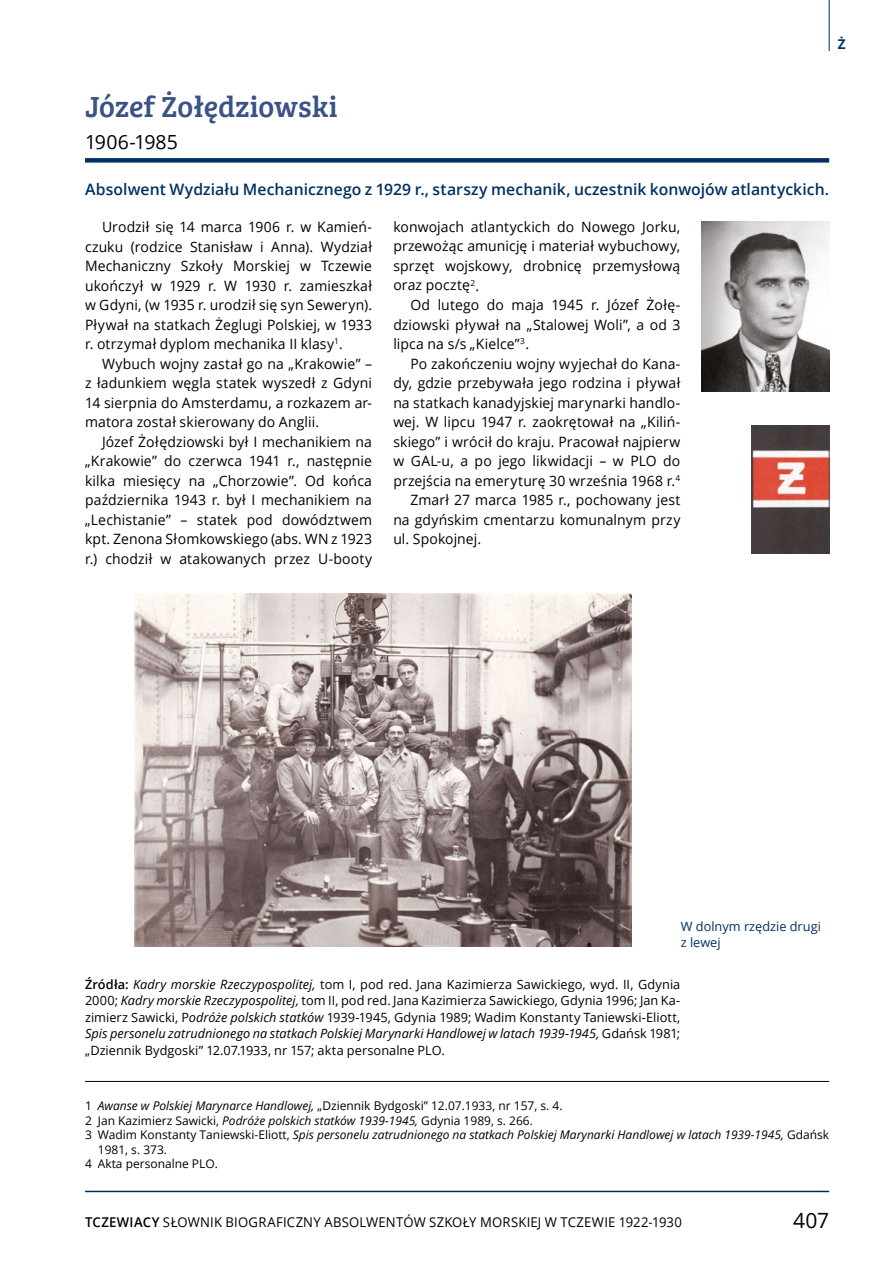
<style>
.page{position:relative;width:893px;height:1263px;background:#fff}
.page>*{position:absolute;margin:0;border:0;box-sizing:border-box;transform-origin:0 0}
.t1{font:30px "Bree Serif";color:#3a5384}
.t2{font:21px "Open Sans";color:#000}
.t3{font:19.5px "Open Sans";color:#000}
.t4{font:600 15.75px "Open Sans";color:#003063}
.t5{font:14.25px/19.5px "Open Sans";letter-spacing:.01em;color:#000;text-align:justify}
.t6{font:13.5px "Open Sans";letter-spacing:.015em;color:#000}
.t7{font:700 13.5px "Open Sans";color:#003063}
.t8{font:12.75px/16.5px "Open Sans";color:#000;text-align:justify}
.t9{font:12.75px/15.3px "Open Sans";color:#003063}
.t10{font:12px "Open Sans";color:#000}
.t11{font:italic 12px "Open Sans";color:#000}
.s1{font-weight:600}
.s2{font-style:italic}
.s3{font-style:normal}
</style>
<div class="page">
<hr style="left:85px;top:1191px;width:744px;height:1px;background:#003063">
<hr style="left:829px;top:0;width:1px;height:51px;background:#003063">
<div style="left:85px;top:158px;width:744px;height:5px;background:#003063"></div>
<img style="left:702px;top:221px;width:127px;height:170px">
<img style="left:134px;top:594px;width:497px;height:353px">
<hr style="left:85px;top:1081px;width:744px;height:1px;background:#000">
<img style="left:751px;top:425px;width:78px;height:128px">
<p class="t7" style="left:838px;top:34px;width:9px">Ż</p>
<h1 class="t1" style="left:85px;top:85px;width:254px">Józef Żołędziowski</h1>
<h3 class="t3" style="left:85px;top:128px;width:94px">1906-1985</h3>
<p class="t4" style="left:85px;top:178px;width:746px">Absolwent Wydziału Mechanicznego z 1929 r., starszy mechanik, uczestnik konwojów atlantyckich.</p>
<p class="t5" style="left:85px;top:217px;width:289px;text-indent:17px">Urodził się 14 marca 1906 r. w Kamień&shy;czuku (rodzice Stanisław i Anna). Wydział Mechaniczny Szkoły Morskiej w Tczewie ukończył w 1929 r. W 1930 r. zamieszkał w Gdyni, (w 1935 r. urodził się syn Seweryn).<br>Pływał na statkach Żeglugi Polskiej, w 1933 r. otrzymał dyplom mechanika II klasy<sup>1</sup>.</p>
<p class="t5" style="left:85px;top:353px;width:289px;text-indent:17px">Wybuch wojny zastał go na „Krakowie” – z ładunkiem węgla statek wyszedł z Gdyni 14 sierpnia do Amsterdamu, a rozkazem ar&shy;matora został skierowany do Anglii.</p>
<p class="t5" style="left:85px;top:431px;width:289px;text-indent:17px">Józef Żołędziowski był I mechanikiem na „Krakowie” do czerwca 1941 r., następnie kilka miesięcy na „Chorzowie”. Od końca października 1943 r. był I mechanikiem na „Lechistanie” – statek pod dowództwem kpt. Zenona Słomkowskiego (abs. WN z 1923 r.) chodził w atakowanych przez U-booty</p>
<p class="t5" style="left:393px;top:217px;width:289px">konwojach atlantyckich do Nowego Jorku, przewożąc amunicję i materiał wybuchowy, sprzęt wojskowy, drobnicę przemysłową oraz pocztę<sup>2</sup>.</p>
<p class="t5" style="left:393px;top:295px;width:289px;text-indent:17px">Od lutego do maja 1945 r. Józef Żołę&shy;dziowski pływał na „Stalowej Woli”, a od 3 lipca na s/s „Kielce”<sup>3</sup>.</p>
<p class="t5" style="left:410px;top:353px;width:272px">Po zakończeniu wojny wyjechał do Kana-</p>
<p class="t5" style="left:393px;top:373px;width:289px">dy, gdzie przebywała jego rodzina i pływał</p>
<p class="t5" style="left:393px;top:392px;width:289px">na statkach kanadyjskiej marynarki handlo-</p>
<p class="t5" style="left:393px;top:412px;width:289px">wej. W lipcu 1947 r. zaokrętował na „Kiliń-</p>
<p class="t5" style="left:393px;top:431px;width:289px">skiego” i wrócił do kraju. Pracował najpierw</p>
<p class="t5" style="left:393px;top:451px;width:289px">w GAL-u, a po jego likwidacji – w PLO do</p>
<p class="t5" style="left:393px;top:470px;width:289px">przejścia na emeryturę 30 września 1968 r.<sup>4</sup></p>
<p class="t5" style="left:410px;top:490px;width:271px">Zmarł 27 marca 1985 r., pochowany jest</p>
<p class="t5" style="left:393px;top:509px;width:289px">na gdyńskim cmentarzu komunalnym przy</p>
<p class="t5" style="left:393px;top:529px;width:89px">ul. Spokojnej.</p>
<p class="t9" style="left:681px;top:919px;width:142px">W dolnym rzędzie drugi z lewej</p>
<p class="t8" style="left:85px;top:976px;width:597px"><span class="s1">Źródła:</span> <span class="s2">Kadry morskie Rzeczypospolitej,</span> tom I, pod red. Jana Kazimierza Sawickiego, wyd. II, Gdynia 2000; <span class="s2">Kadry morskie Rzeczypospolitej,</span> tom II, pod red. Jana Kazimierza Sawickiego, Gdynia 1996; Jan Ka&shy;zimierz Sawicki, P<span class="s2">odróże polskich statków</span> 1939-1945, Gdynia 1989; Wadim Konstanty Taniewski-Eliott, <span class="s2">Spis personelu zatrudnionego na statkach Polskiej Marynarki Handlowej w latach 1939-1945,</span> Gdańsk 1981; „Dziennik Bydgoski” 12.07.1933, nr 157; akta personalne PLO.</p>
<p class="t10" style="left:85px;top:1098px;width:479px">1 <span class="s2">Awanse w Polskiej Marynarce Handlowej,</span> „Dziennik Bydgoski” 12.07.1933, nr 157, s. 4.</p>
<p class="t10" style="left:85px;top:1112px;width:449px">2 Jan Kazimierz Sawicki, <span class="s2">Podróże polskich statków 1939-1945,</span> Gdynia 1989, s. 266.</p>
<p class="t11" style="left:85px;top:1127px;width:746px"><span class="s3">3 Wadim Konstanty Taniewski-Eliott,</span> Spis personelu zatrudnionego na statkach Polskiej Marynarki Handlowej w latach 1939-1945, <span class="s3">Gdańsk</span></p>
<p class="t10" style="left:98px;top:1141px;width:71px">1981, s. 373.</p>
<p class="t10" style="left:85px;top:1155px;width:134px">4 Akta personalne PLO.</p>
<p class="t6" style="left:85px;top:1212px;width:598px"><span class="s1">TCZEWIACY</span> SŁOWNIK BIOGRAFICZNY ABSOLWENTÓW SZKOŁY MORSKIEJ W TCZEWIE 1922-1930</p>
<h2 class="t2" style="left:793px;top:1206px;width:38px">407</h2>
</div>
